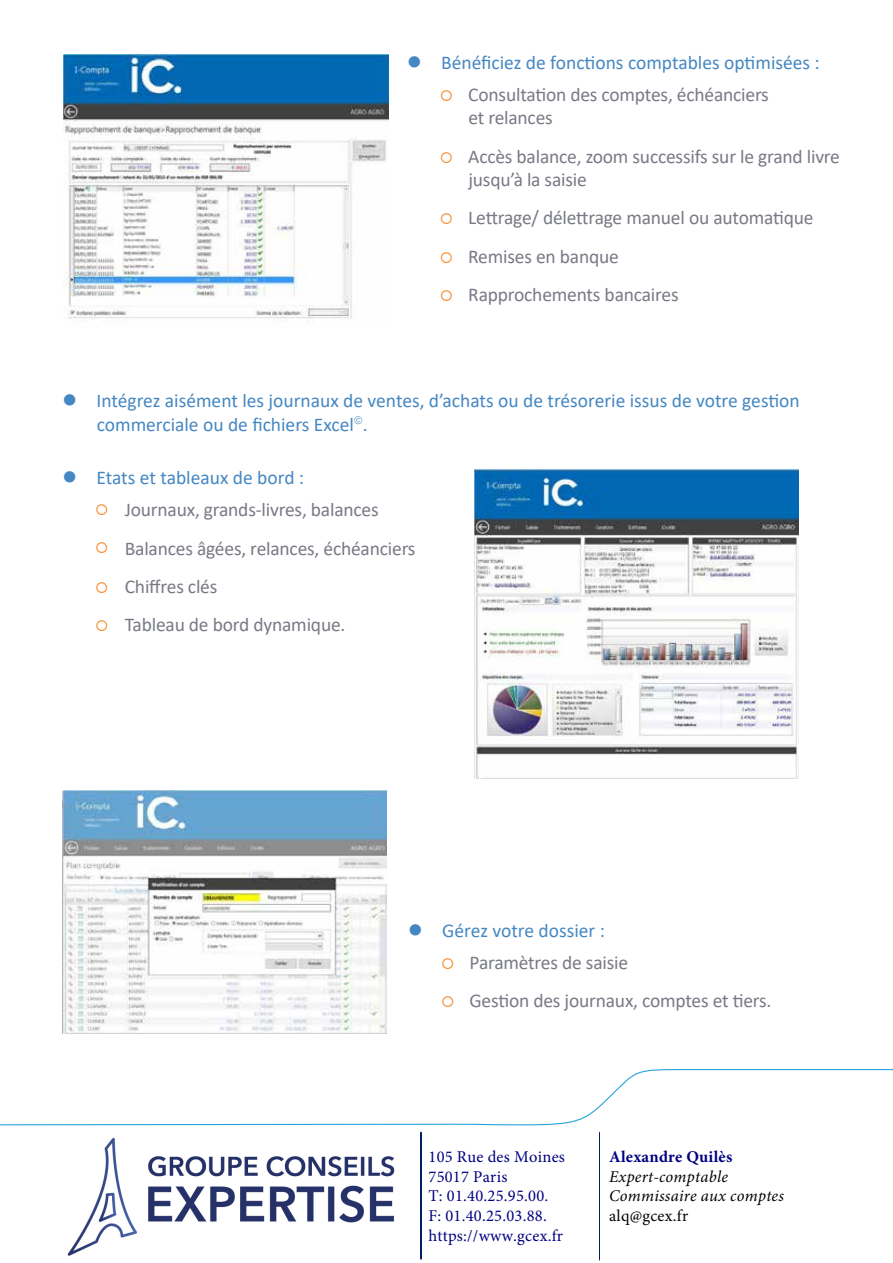
<style>
.page{position:relative;width:893px;height:1263px;background:#fff}
.page>*{position:absolute;margin:0;border:0;box-sizing:border-box;transform-origin:0 0}
.t1{font:19.5px/23.4px "Calibri";letter-spacing:-.01em;color:#787a85}
.t2{font:19.5px/23.4px "Calibri";color:#4587c2}
.t3{font:16.5px/19.8px "Minion Pro";letter-spacing:.015em;color:#000080}
.t4{font:italic 16.5px/19.8px "Minion Pro";letter-spacing:.015em;color:#000}
.t5{font:700 16.5px "Minion Pro";letter-spacing:.015em;color:#000080}
.t6{font:16.5px "Minion Pro";letter-spacing:.015em;color:#000}
.s1{color:#f78d31}
.s2{color:#4587c2}
</style>
<div class="page">
<img style="left:64px;top:54px;width:324px;height:267px">
<img style="left:475px;top:469px;width:324px;height:309px">
<img style="left:63px;top:790px;width:324px;height:243px">
<svg style="left:0;top:1069px;width:893px;height:57px"></svg>
<img style="left:67px;top:1137px;width:328px;height:119px">
<img style="left:599px;top:1131px;width:1px;height:129px">
<img style="left:420px;top:1131px;width:1px;height:128px">
<p class="t2" style="left:407px;top:50px;width:414px">● Bénéficiez de fonctions comptables optimisées :</p>
<p class="t1" style="left:468px;top:82px;width:302px;text-indent:-28px"><span class="s1">○</span> Consultation des comptes, échéanciers et relances</p>
<p class="t1" style="left:468px;top:144px;width:373px;text-indent:-28px"><span class="s1">○</span> Accès balance, zoom successifs sur le grand livre jusqu’à la saisie</p>
<p class="t1" style="left:440px;top:206px;width:375px"><span class="s1">○</span> Lettrage/ délettrage manuel ou automatique</p>
<p class="t1" style="left:440px;top:244px;width:180px"><span class="s1">○</span> Remises en banque</p>
<p class="t1" style="left:440px;top:282px;width:240px"><span class="s1">○</span> Rapprochements bancaires</p>
<p class="t2" style="left:97px;top:389px;width:704px;text-indent:-34px">● Intégrez aisément les journaux de ventes, d’achats ou de trésorerie issus de votre gestion commerciale ou de fichiers Excel .</p>
<p class="t1" style="left:125px;top:460px;width:255px;line-height:32.7px;text-indent:-62px"><span class="s2">● Etats et tableaux de bord :<br></span>Journaux, grands-livres, balances</p>
<p class="t1" style="left:125px;top:528px;width:292px;line-height:38.4px">Balances âgées, relances, échéanciers<br>Chiffres clés<br>Tableau de bord dynamique.</p>
<p class="t2" style="left:408px;top:918px;width:198px">● Gérez votre dossier :</p>
<p class="t1" style="left:441px;top:950px;width:188px"><span class="s1">○</span> Paramètres de saisie</p>
<p class="t1" style="left:441px;top:989px;width:332px"><span class="s1">○</span> Gestion des journaux, comptes et tiers.</p>
<p class="t3" style="left:428px;top:1147px;width:138px">105 Rue des Moines<br>75017 Paris<br>T: 01.40.25.95.00.<br>F: 01.40.25.03.88. https://www.gcex.fr</p>
<p class="t5" style="left:609px;top:1145px;width:125px">Alexandre Quilès</p>
<p class="t4" style="left:609px;top:1166px;width:176px">Expert-comptable<br>Commissaire aux comptes</p>
<p class="t6" style="left:609px;top:1205px;width:80px">alq@gcex.fr</p>
</div>
